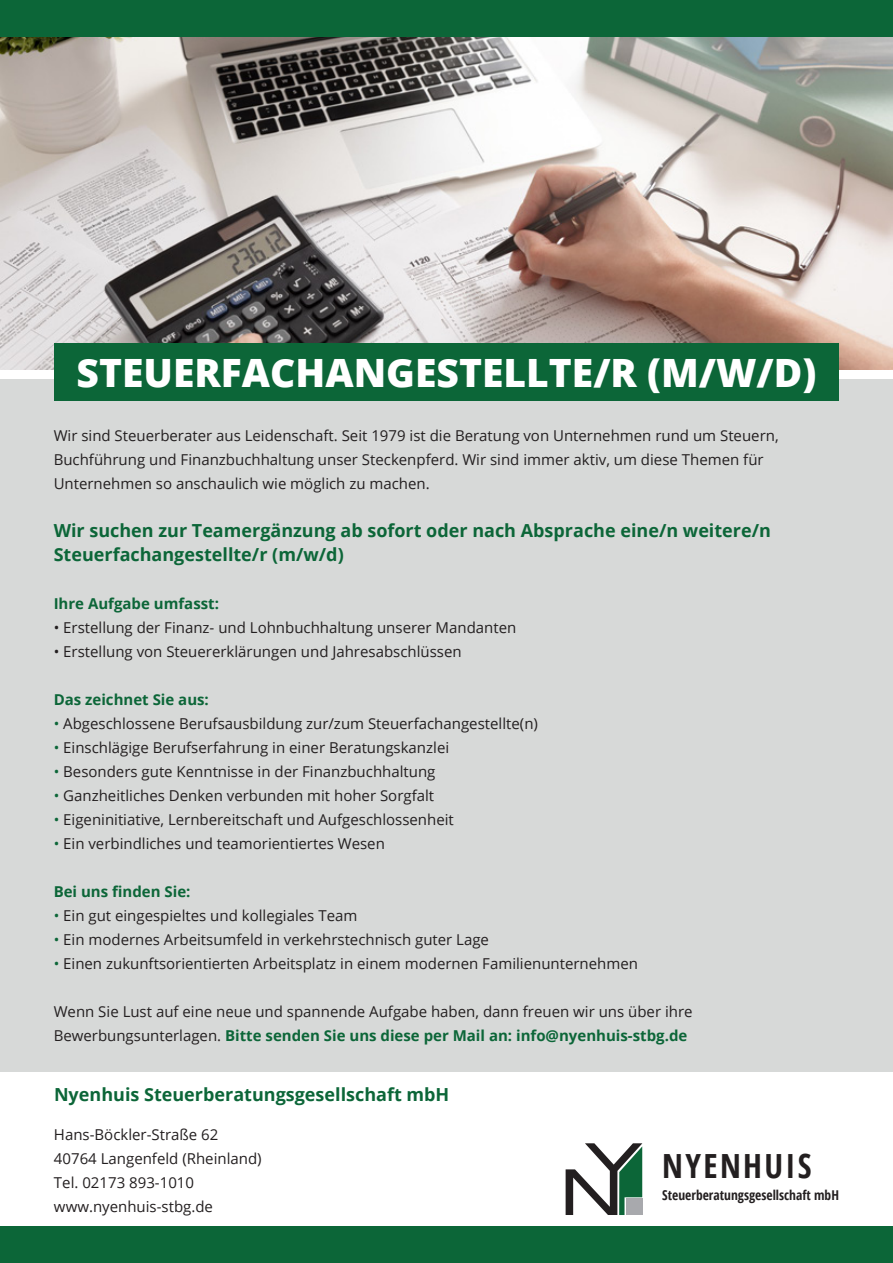
<style>
.page{position:relative;width:893px;height:1263px;background:#fff}
.page>*{position:absolute;margin:0;border:0;box-sizing:border-box;transform-origin:0 0}
.t1{font:800 39px "Open Sans";color:#fff}
.t2{font:700 33.3px "Open Sans Condensed";letter-spacing:.07em;color:#231f20}
.t3{font:700 18px/24px "Open Sans";color:#0c6638}
.t4{font:15px/24px "Open Sans";color:#231f20}
.t5{font:700 15px "Open Sans";color:#0c6638}
.t6{font:700 13.5px "Open Sans Condensed";color:#231f20}
.s1{color:#0c6638}
.s2{font-weight:700;color:#0c6638}
</style>
<div class="page">
<div style="left:0;top:379px;width:893px;height:692px;background:#d7d9d8"></div>
<img style="left:0;top:37px;width:892px;height:333px">
<div style="left:0;top:0;width:893px;height:37px;background:#0c6638"></div>
<div style="left:0;top:1226px;width:893px;height:37px;background:#0c6638"></div>
<svg style="left:566px;top:1143px;width:76px;height:72px"></svg>
<div style="left:626px;top:1199px;width:16px;height:16px;background:#a8a9ad"></div>
<div style="left:54px;top:343px;width:785px;height:58px;background:#0c6638"></div>
<h1 class="t1" style="left:77px;top:343px;width:741px">STEUERFACHANGESTELLTE/R (M/W/D)</h1>
<p class="t4" style="left:54px;top:423px;width:726px">Wir sind Steuerberater aus Leidenschaft. Seit 1979 ist die Beratung von Unternehmen rund um Steuern,<br>Buchführung und Finanzbuchhaltung unser Steckenpferd. Wir sind immer aktiv, um diese Themen für<br>Unternehmen so anschaulich wie möglich zu machen.</p>
<p class="t3" style="left:54px;top:518px;width:719px">Wir suchen zur Teamergänzung ab sofort oder nach Absprache eine/n weitere/n<br>Steuerfachangestellte/r (m/w/d)</p>
<p class="t5" style="left:54px;top:593px;width:167px">Ihre Aufgabe umfasst:</p>
<p class="t4" style="left:54px;top:615px;width:464px">• Erstellung der Finanz- und Lohnbuchhaltung unserer Mandanten</p>
<p class="t4" style="left:54px;top:639px;width:409px">• Erstellung von Steuererklärungen und Jahresabschlüssen</p>
<p class="t5" style="left:54px;top:689px;width:157px">Das zeichnet Sie aus:</p>
<p class="t4" style="left:54px;top:711px;width:486px"><span class="s1">•</span> Abgeschlossene Berufsausbildung zur/zum Steuerfachangestellte(n)</p>
<p class="t4" style="left:54px;top:735px;width:397px"><span class="s1">•</span> Einschlägige Berufserfahrung in einer Beratungskanzlei</p>
<p class="t4" style="left:54px;top:759px;width:383px"><span class="s1">•</span> Besonders gute Kenntnisse in der Finanzbuchhaltung</p>
<p class="t4" style="left:54px;top:783px;width:382px"><span class="s1">•</span> Ganzheitliches Denken verbunden mit hoher Sorgfalt</p>
<p class="t4" style="left:54px;top:807px;width:402px"><span class="s1">•</span> Eigeninitiative, Lernbereitschaft und Aufgeschlossenheit</p>
<p class="t4" style="left:54px;top:831px;width:333px"><span class="s1">•</span> Ein verbindliches und teamorientiertes Wesen</p>
<p class="t5" style="left:54px;top:881px;width:138px">Bei uns finden Sie:</p>
<p class="t4" style="left:54px;top:903px;width:305px"><span class="s1">•</span> Ein gut eingespieltes und kollegiales Team</p>
<p class="t4" style="left:54px;top:927px;width:437px"><span class="s1">•</span> Ein modernes Arbeitsumfeld in verkehrstechnisch guter Lage</p>
<p class="t4" style="left:54px;top:951px;width:586px"><span class="s1">•</span> Einen zukunftsorientierten Arbeitsplatz in einem modernen Familienunternehmen</p>
<p class="t4" style="left:54px;top:999px;width:640px">Wenn Sie Lust auf eine neue und spannende Aufgabe haben, dann freuen wir uns über ihre<br>Bewerbungsunterlagen. <span class="s2">Bitte senden Sie uns diese per Mail an: info@nyenhuis-stbg.de</span></p>
<p class="t3" style="left:54px;top:1082px;width:397px">Nyenhuis Steuerberatungsgesellschaft mbH</p>
<p class="t4" style="left:54px;top:1122px;width:209px">Hans-Böckler-Straße 62<br>40764 Langenfeld (Rheinland)<br>Tel. 02173 893-1010 www.nyenhuis-stbg.de</p>
<h2 class="t2" style="left:662px;top:1143px;width:151px">NYENHUIS</h2>
<p class="t6" style="left:662px;top:1185px;width:178px">Steuerberatungsgesellschaft mbH</p>
</div>
